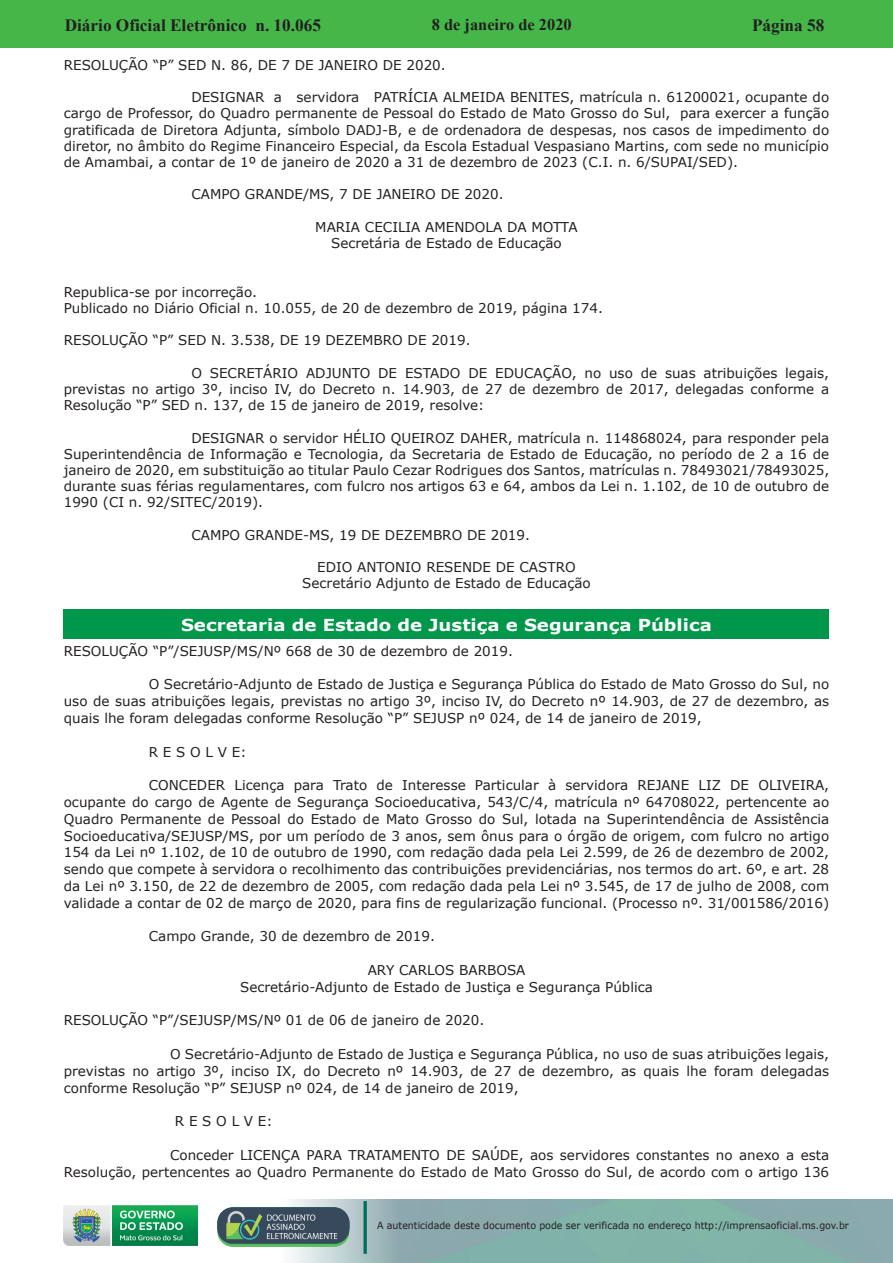
<style>
.page{position:relative;width:893px;height:1263px;background:#fff}
.page>*{position:absolute;margin:0;border:0;box-sizing:border-box;transform-origin:0 0}
.t1{font:700 17.25px "Times New Roman";color:#231f20}
.t2{font:700 16.5px "Verdana";color:#fff;scale:1.1 1}
.t3{font:700 16.35px "Times New Roman";color:#231f20}
.t4{font:13.5px/16.2px "Verdana";color:#231f20;text-align:justify}
.t5{font:9.9px "Verdana";color:#231f20;scale:.95 1}
</style>
<div class="page">
<div style="left:0;top:0;width:893px;height:48px;background:#45b749"></div>
<img style="left:63px;top:1199px;width:830px;height:64px">
<img style="left:364px;top:1202px;width:2px;height:51px">
<img style="left:218px;top:1207px;width:132px;height:39px">
<img style="left:64px;top:1205px;width:134px;height:41px">
<div style="left:64px;top:609px;width:765px;height:30px;background:#00974a"></div>
<p class="t1" style="left:65px;top:13px;width:258px">Diário Oficial Eletrônico n. 10.065</p>
<p class="t3" style="left:432px;top:13px;width:141px">8 de janeiro de 2020</p>
<p class="t1" style="left:752px;top:13px;width:74px">Página 58</p>
<p class="t4" style="left:64px;top:57px;width:383px">RESOLUÇÃO “P” SED N. 86, DE 7 DE JANEIRO DE 2020.</p>
<p class="t4" style="left:64px;top:89px;width:767px;text-indent:128px">DESIGNAR a servidora PATRÍCIA ALMEIDA BENITES, matrícula n. 61200021, ocupante do cargo de Professor, do Quadro permanente de Pessoal do Estado de Mato Grosso do Sul, para exercer a função gratificada de Diretora Adjunta, símbolo DADJ-B, e de ordenadora de despesas, nos casos de impedimento do diretor, no âmbito do Regime Financeiro Especial, da Escola Estadual Vespasiano Martins, com sede no município de Amambai, a contar de 1º de janeiro de 2020 a 31 de dezembro de 2023 (C.I. n. 6/SUPAI/SED).</p>
<p class="t4" style="left:191px;top:186px;width:314px">CAMPO GRANDE/MS, 7 DE JANEIRO DE 2020.</p>
<p class="t4" style="left:315px;top:219px;width:264px;text-align:center">MARIA CECILIA AMENDOLA DA MOTTA<br>Secretária de Estado de Educação</p>
<p class="t4" style="left:64px;top:284px;width:541px">Republica-se por incorreção.<br>Publicado no Diário Oficial n. 10.055, de 20 de dezembro de 2019, página 174.</p>
<p class="t4" style="left:64px;top:332px;width:408px">RESOLUÇÃO “P” SED N. 3.538, DE 19 DEZEMBRO DE 2019.</p>
<p class="t4" style="left:64px;top:365px;width:767px;text-indent:128px">O SECRETÁRIO ADJUNTO DE ESTADO DE EDUCAÇÃO, no uso de suas atribuições legais, previstas no artigo 3º, inciso IV, do Decreto n. 14.903, de 27 de dezembro de 2017, delegadas conforme a Resolução “P” SED n. 137, de 15 de janeiro de 2019, resolve:</p>
<p class="t4" style="left:64px;top:429px;width:767px;text-indent:128px">DESIGNAR o servidor HÉLIO QUEIROZ DAHER, matrícula n. 114868024, para responder pela Superintendência de Informação e Tecnologia, da Secretaria de Estado de Educação, no período de 2 a 16 de janeiro de 2020, em substituição ao titular Paulo Cezar Rodrigues dos Santos, matrículas n. 78493021/78493025, durante suas férias regulamentares, com fulcro nos artigos 63 e 64, ambos da Lei n. 1.102, de 10 de outubro de 1990 (CI n. 92/SITEC/2019).</p>
<p class="t4" style="left:191px;top:527px;width:340px">CAMPO GRANDE-MS, 19 DE DEZEMBRO DE 2019.</p>
<p class="t4" style="left:302px;top:559px;width:290px;text-align:center">EDIO ANTONIO RESENDE DE CASTRO<br>Secretário Adjunto de Estado de Educação</p>
<p class="t2" style="left:181px;top:613px;width:484px">Secretaria de Estado de Justiça e Segurança Pública</p>
<p class="t4" style="left:64px;top:643px;width:451px">RESOLUÇÃO “P”/SEJUSP/MS/Nº 668 de 30 de dezembro de 2019.</p>
<p class="t4" style="left:64px;top:676px;width:767px;line-height:16.8px;text-indent:85px">O Secretário-Adjunto de Estado de Justiça e Segurança Pública do Estado de Mato Grosso do Sul, no uso de suas atribuições legais, previstas no artigo 3º, inciso IV, do Decreto nº 14.903, de 27 de dezembro, as quais lhe foram delegadas conforme Resolução “P” SEJUSP nº 024, de 14 de janeiro de 2019,</p>
<p class="t4" style="left:149px;top:743px;width:99px">R E S O L V E:</p>
<p class="t4" style="left:64px;top:777px;width:767px;line-height:16.8px;text-indent:85px">CONCEDER Licença para Trato de Interesse Particular à servidora REJANE LIZ DE OLIVEIRA, ocupante do cargo de Agente de Segurança Socioeducativa, 543/C/4, matrícula nº 64708022, pertencente ao Quadro Permanente de Pessoal do Estado de Mato Grosso do Sul, lotada na Superintendência de Assistência Socioeducativa/SEJUSP/MS, por um período de 3 anos, sem ônus para o órgão de origem, com fulcro no artigo 154 da Lei nº 1.102, de 10 de outubro de 1990, com redação dada pela Lei 2.599, de 26 de dezembro de 2002, sendo que compete à servidora o recolhimento das contribuições previdenciárias, nos termos do art. 6º, e art. 28 da Lei nº 3.150, de 22 de dezembro de 2005, com redação dada pela Lei nº 3.545, de 17 de julho de 2008, com validade a contar de 02 de março de 2020, para fins de regularização funcional. (Processo nº. 31/001586/2016)</p>
<p class="t4" style="left:149px;top:928px;width:288px">Campo Grande, 30 de dezembro de 2019.</p>
<p class="t4" style="left:240px;top:962px;width:414px;line-height:16.8px;text-align:center">ARY CARLOS BARBOSA<br>Secretário-Adjunto de Estado de Justiça e Segurança Pública</p>
<p class="t4" style="left:64px;top:1012px;width:422px">RESOLUÇÃO “P”/SEJUSP/MS/Nº 01 de 06 de janeiro de 2020.</p>
<p class="t4" style="left:64px;top:1045px;width:767px;line-height:16.8px;text-indent:106px">O Secretário-Adjunto de Estado de Justiça e Segurança Pública, no uso de suas atribuições legais, previstas no artigo 3º, inciso IX, do Decreto nº 14.903, de 27 de dezembro, as quais lhe foram delegadas conforme Resolução “P” SEJUSP nº 024, de 14 de janeiro de 2019,</p>
<p class="t4" style="left:175px;top:1113px;width:99px">R E S O L V E:</p>
<p class="t4" style="left:64px;top:1146px;width:767px;line-height:16.8px;text-align:right">Conceder LICENÇA PARA TRATAMENTO DE SAÚDE, aos servidores constantes no anexo a esta<br>Resolução, pertencentes ao Quadro Permanente do Estado de Mato Grosso do Sul, de acordo com o artigo 136</p>
<p class="t5" style="left:377px;top:1219px;width:498px">A autenticidade deste documento pode ser verificada no endereço http://imprensaoficial.ms.gov.br</p>
</div>
